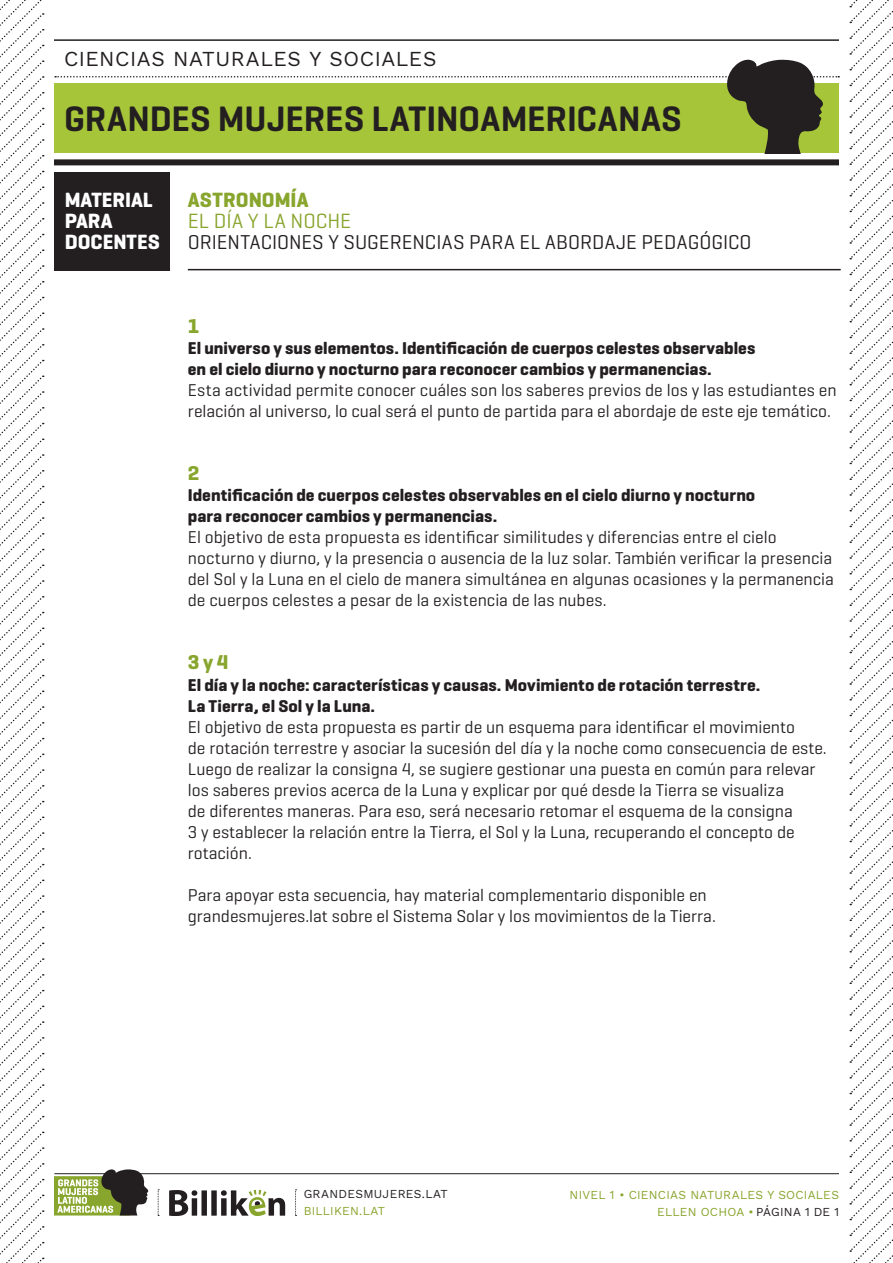
<style>
.page{position:relative;width:893px;height:1263px;background:#fff}
.page>*{position:absolute;margin:0;border:0;box-sizing:border-box;transform-origin:0 0}
.t1{font:600 36px "Geogrotesque";color:#231f20}
.t2{font:21px "Work Sans";letter-spacing:.025em;color:#231f20}
.t3{font:700 21px/21px "Geogrotesque";color:#fff}
.t4{font:21px "Geogrotesque";letter-spacing:.005em;color:#88a52d}
.t5{font:700 21px "Geogrotesque";color:#88a52d}
.t6{font:20.4px "Geogrotesque";letter-spacing:.005em;color:#231f20}
.t7{font:700 20.4px "Geogrotesque";color:#88a52d}
.t8{font:17.4px/21px "Geogrotesque";color:#231f20}
.t9{font:700 17.4px/21px "Geogrotesque";color:#231f20}
.t10{font:12px/16.8px "Work Sans";letter-spacing:.02em;color:#88a52d;text-align:right}
.t11{font:12px "Work Sans";letter-spacing:.025em;color:#231f20}
.s1{color:#231f20}
</style>
<div class="page">
<div style="left:54px;top:159px;width:785px;height:6px;background:#231f20"></div>
<hr style="left:54px;top:39px;width:785px;height:2px;background:#231f20">
<svg style="left:55px;top:60px;width:784px;height:93px"></svg>
<hr style="left:54px;top:1173px;width:785px;height:1px;background:#231f20">
<svg style="left:169px;top:1190px;width:116px;height:26px"></svg>
<svg style="left:158px;top:1189px;width:1px;height:27px"></svg>
<svg style="left:295px;top:1189px;width:2px;height:27px"></svg>
<svg style="left:54px;top:1169px;width:95px;height:46px"></svg>
<div style="left:54px;top:172px;width:116px;height:98px;background:#231f20"></div>
<hr style="left:188px;top:269px;width:653px;height:1px;background:#231f20">
<svg style="left:849px;top:0;width:44px;height:1263px"></svg>
<svg style="left:0;top:0;width:44px;height:1263px"></svg>
<p class="t2" style="left:64px;top:43px;width:374px">CIENCIAS NATURALES Y SOCIALES</p>
<h1 class="t1" style="left:64px;top:96px;width:619px">GRANDES MUJERES LATINOAMERICANAS</h1>
<p class="t3" style="left:65px;top:190px;width:97px">MATERIAL<br>PARA<br>DOCENTES</p>
<p class="t5" style="left:188px;top:187px;width:122px">ASTRONOMÍA</p>
<p class="t4" style="left:188px;top:208px;width:165px">EL DÍA Y LA NOCHE</p>
<p class="t6" style="left:188px;top:230px;width:565px">ORIENTACIONES Y SUGERENCIAS PARA EL ABORDAJE PEDAGÓGICO</p>
<p class="t7" style="left:188px;top:314px;width:13px">1</p>
<p class="t9" style="left:188px;top:338px;width:569px">El universo y sus elementos. Identificación de cuerpos celestes observables en el cielo diurno y nocturno para reconocer cambios y permanencias.</p>
<p class="t8" style="left:188px;top:379px;width:650px">Esta actividad permite conocer cuáles son los saberes previos de los y las estudiantes en relación al universo, lo cual será el punto de partida para el abordaje de este eje temático.</p>
<p class="t7" style="left:188px;top:461px;width:13px">2</p>
<p class="t9" style="left:188px;top:485px;width:569px">Identificación de cuerpos celestes observables en el cielo diurno y nocturno para reconocer cambios y permanencias.</p>
<p class="t8" style="left:188px;top:526px;width:648px">El objetivo de esta propuesta es identificar similitudes y diferencias entre el cielo nocturno y diurno, y la presencia o ausencia de la luz solar. También verificar la presencia del Sol y la Luna en el cielo de manera simultánea en algunas ocasiones y la permanencia de cuerpos celestes a pesar de la existencia de las nubes.</p>
<p class="t7" style="left:188px;top:650px;width:42px">3 y 4</p>
<p class="t9" style="left:188px;top:674px;width:574px">El día y la noche: características y causas. Movimiento de rotación terrestre.<br>La Tierra, el Sol y la Luna.</p>
<p class="t8" style="left:188px;top:716px;width:640px">El objetivo de esta propuesta es partir de un esquema para identificar el movimiento<br>de rotación terrestre y asociar la sucesión del día y la noche como consecuencia de este.<br>Luego de realizar la consigna 4, se sugiere gestionar una puesta en común para relevar los saberes previos acerca de la Luna y explicar por qué desde la Tierra se visualiza<br>de diferentes maneras. Para eso, será necesario retomar el esquema de la consigna<br>3 y establecer la relación entre la Tierra, el Sol y la Luna, recuperando el concepto de rotación.</p>
<p class="t8" style="left:188px;top:884px;width:529px">Para apoyar esta secuencia, hay material complementario disponible en grandesmujeres.lat sobre el Sistema Solar y los movimientos de la Tierra.</p>
<p class="t11" style="left:304px;top:1185px;width:146px">GRANDESMUJERES.LAT</p>
<p class="t10" style="left:304px;top:1202px;width:83px">BILLIKEN.LAT</p>
<p class="t10" style="left:570px;top:1186px;width:271px">NIVEL 1 • CIENCIAS NATURALES Y SOCIALES<br>ELLEN OCHOA • <span class="s1">PÁGINA 1 DE 1</span></p>
</div>
